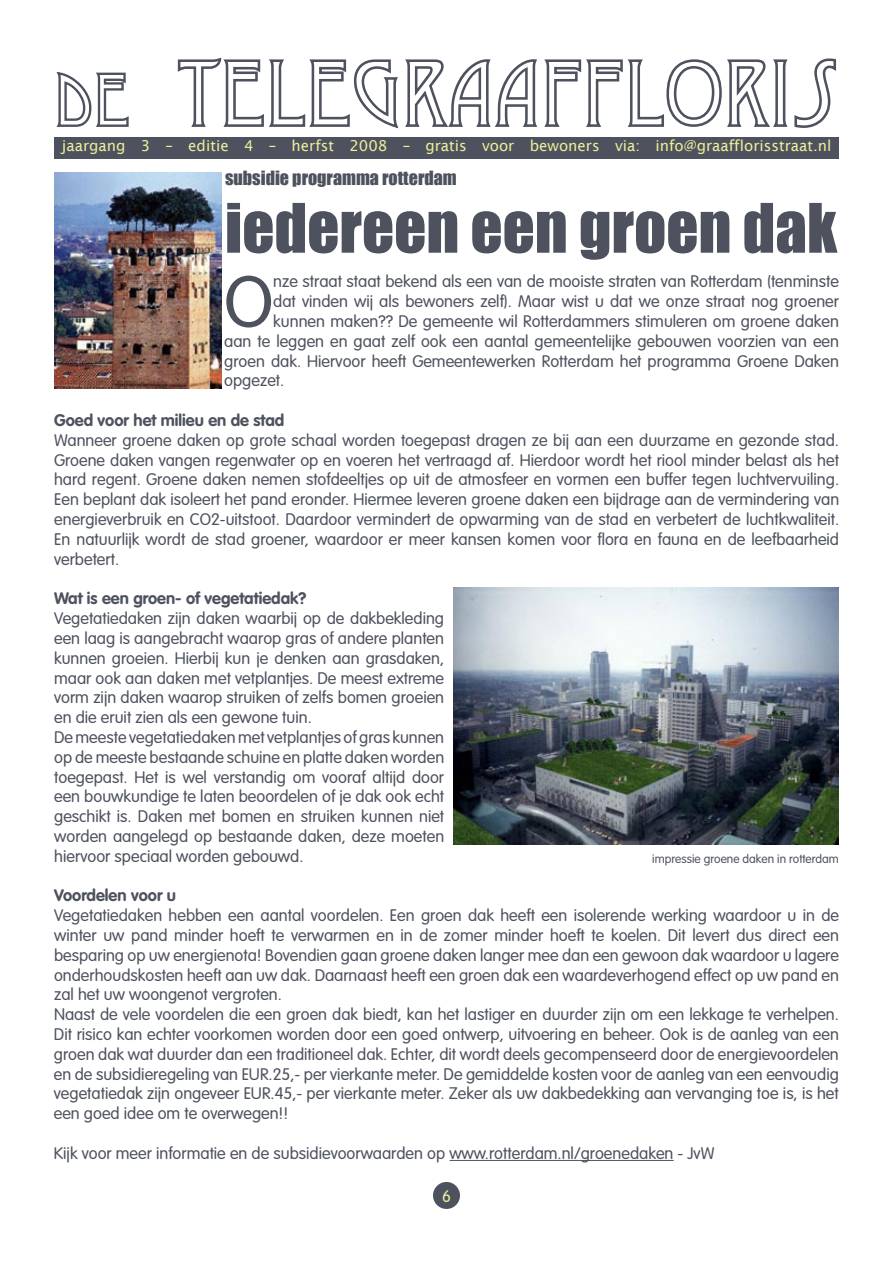
<style>
.page{position:relative;width:893px;height:1263px;background:#fff}
.page>*{position:absolute;margin:0;border:0;box-sizing:border-box;transform-origin:0 0}
.t1{font:300 71.7px "VAG Rounded";color:#4d525e}
.t2{font:63px "Impact";color:#4d525e}
.t3{font:18px "Impact";color:#4d525e}
.t4{font:300 16.5px/19.8px "VAG Rounded";color:#4d525e}
.t5{font:700 16.5px "VAG Rounded";color:#4d525e}
.t6{font:300 16.5px "VAG Rounded";color:#ecee99}
.t7{font:15px "Lucida Sans";color:#ecee99}
.t8{font:300 12px "VAG Rounded";color:#4d525e}
</style>
<div class="page">
<div style="left:54px;top:137px;width:785px;height:22px;background:#4d525e"></div>
<svg style="left:56px;top:72px;width:73px;height:55px"></svg>
<svg style="left:177px;top:57px;width:659px;height:72px"></svg>
<div style="left:433px;top:1182px;width:27px;height:27px;background:#4d525e;border-radius:50%"></div>
<hr style="left:450px;top:1160px;width:224px;height:1px;background:#4d525e">
<img style="left:54px;top:172px;width:168px;height:217px">
<img style="left:453px;top:588px;width:386px;height:257px">
<p class="t7" style="left:62px;top:137px;width:771px">jaargang 3 – editie 4 – herfst 2008 – gratis voor bewoners via: info@graafflorisstraat.nl</p>
<p class="t3" style="left:225px;top:164px;width:233px">subsidie programma rotterdam</p>
<h2 class="t2" style="left:225px;top:179px;width:614px">iedereen een groen dak</h2>
<h1 class="t1" style="left:224px;top:261px;width:51px">O</h1>
<p class="t4" style="left:273px;top:272px;width:567px">nze straat staat bekend als een van de mooiste straten van Rotterdam (tenminste</p>
<p class="t4" style="left:273px;top:292px;width:567px">dat vinden wij als bewoners zelf). Maar wist u dat we onze straat nog groener</p>
<p class="t4" style="left:273px;top:311px;width:567px">kunnen maken?? De gemeente wil Rotterdammers stimuleren om groene daken</p>
<p class="t4" style="left:224px;top:331px;width:616px">aan te leggen en gaat zelf ook een aantal gemeentelijke gebouwen voorzien van een</p>
<p class="t4" style="left:224px;top:351px;width:616px">groen dak. Hiervoor heeft Gemeentewerken Rotterdam het programma Groene Daken</p>
<p class="t4" style="left:224px;top:371px;width:62px">opgezet.</p>
<p class="t5" style="left:54px;top:411px;width:232px">Goed voor het milieu en de stad</p>
<p class="t4" style="left:54px;top:430px;width:787px;text-align:justify">Wanneer groene daken op grote schaal worden toegepast dragen ze bij aan een duurzame en gezonde stad.<br>Groene daken vangen regenwater op en voeren het vertraagd af. Hierdoor wordt het riool minder belast als het hard regent. Groene daken nemen stofdeeltjes op uit de atmosfeer en vormen een buffer tegen luchtvervuiling.<br>Een beplant dak isoleert het pand eronder. Hiermee leveren groene daken een bijdrage aan de vermindering van energieverbruik en CO2-uitstoot. Daardoor vermindert de opwarming van de stad en verbetert de luchtkwaliteit.<br>En natuurlijk wordt de stad groener, waardoor er meer kansen komen voor flora en fauna en de leefbaarheid verbetert.</p>
<p class="t5" style="left:54px;top:589px;width:254px">Wat is een groen- of vegetatiedak?</p>
<p class="t4" style="left:54px;top:608px;width:392px">Vegetatiedaken zijn daken waarbij op de dakbekleding een laag is aangebracht waarop gras of andere planten kunnen groeien. Hierbij kun je denken aan grasdaken, maar ook aan daken met vetplantjes. De meest extreme vorm zijn daken waarop struiken of zelfs bomen groeien en die eruit zien als een gewone tuin.<br>De meeste vegetatiedaken met vetplantjes of gras kunnen op de meeste bestaande schuine en platte daken worden toegepast. Het is wel verstandig om vooraf altijd door een bouwkundige te laten beoordelen of je dak ook echt geschikt is. Daken met bomen en struiken kunnen niet worden aangelegd op bestaande daken, deze moeten hiervoor speciaal worden gebouwd.</p>
<p class="t5" style="left:54px;top:886px;width:123px">Voordelen voor u</p>
<p class="t4" style="left:54px;top:905px;width:787px">Vegetatiedaken hebben een aantal voordelen. Een groen dak heeft een isolerende werking waardoor u in de winter uw pand minder hoeft te verwarmen en in de zomer minder hoeft te koelen. Dit levert dus direct een besparing op uw energienota! Bovendien gaan groene daken langer mee dan een gewoon dak waardoor u lagere onderhoudskosten heeft aan uw dak. Daarnaast heeft een groen dak een waardeverhogend effect op uw pand en zal het uw woongenot vergroten.<br>Naast de vele voordelen die een groen dak biedt, kan het lastiger en duurder zijn om een lekkage te verhelpen.<br>Dit risico kan echter voorkomen worden door een goed ontwerp, uitvoering en beheer. Ook is de aanleg van een groen dak wat duurder dan een traditioneel dak. Echter, dit wordt deels gecompenseerd door de energievoordelen en de subsidieregeling van EUR.25,- per vierkante meter. De gemiddelde kosten voor de aanleg van een eenvoudig vegetatiedak zijn ongeveer EUR.45,- per vierkante meter. Zeker als uw dakbedekking aan vervanging toe is, is het een goed idee om te overwegen!!</p>
<p class="t4" style="left:54px;top:1143px;width:662px">Kijk voor meer informatie en de subsidievoorwaarden op www.rotterdam.nl/groenedaken - JvW</p>
<p class="t8" style="left:652px;top:852px;width:188px">impressie groene daken in rotterdam</p>
<p class="t6" style="left:442px;top:1186px;width:10px">6</p>
</div>
